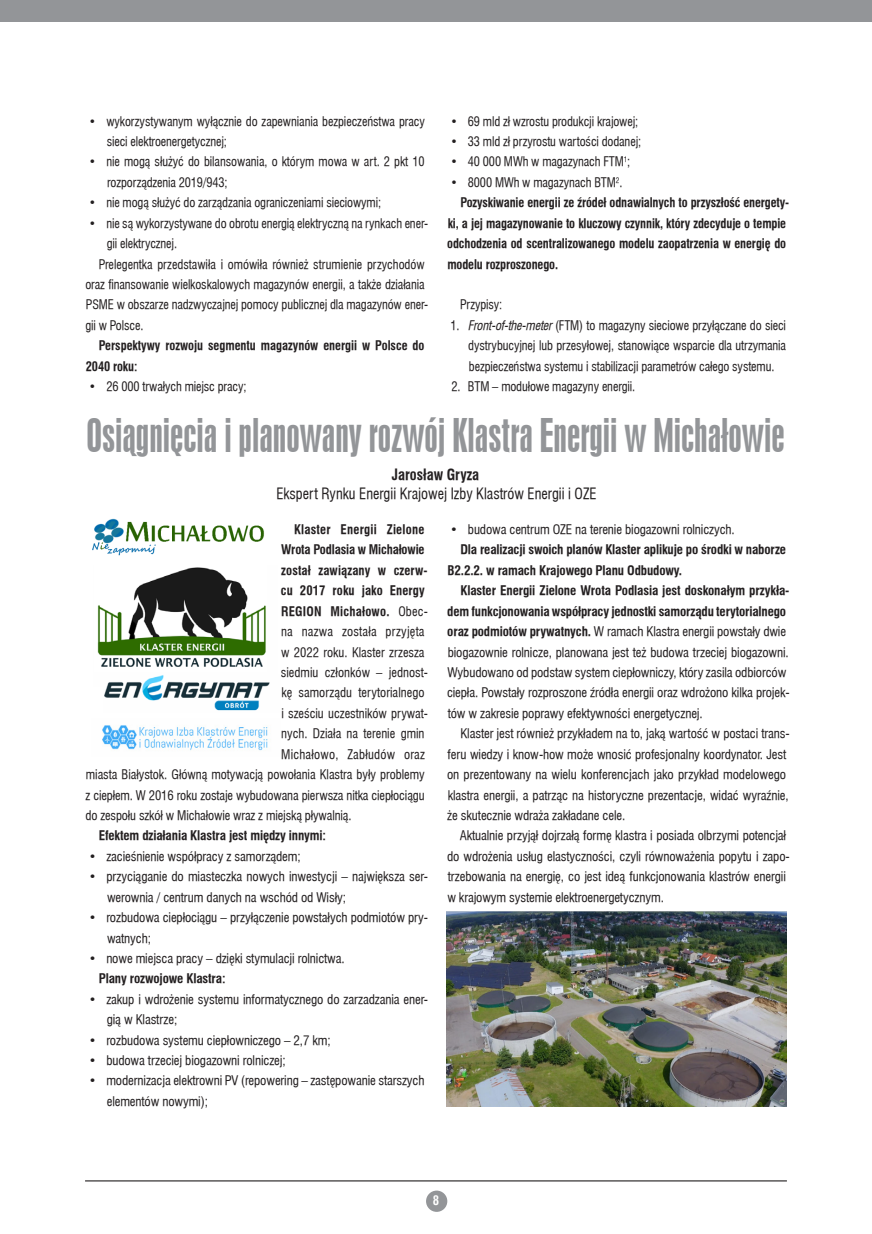
<style>
.page{position:relative;width:872px;height:1234px;background:#fff}
.page>*{position:absolute;margin:0;border:0;box-sizing:border-box;transform-origin:0 0}
.tytul_1{font:43.5px "Swiss 924 AT";color:#939598;scale:.96 1}
.tytul_1-2{font:15px "Swiss 721 Cn AT";color:#231f20;scale:.96 1}
.tytul_1-3{font:15px "Swiss 721 Cn AT Bold";color:#231f20;scale:.96 1}
.podstawowy{font:12.75px/20.4px "Swiss 721 Cn AT";letter-spacing:-.01em;color:#231f20}
.podstawowy-2{font:12.75px/20.4px "Swiss 721 Cn AT Bold";letter-spacing:-.01em;color:#231f20}
.podstawowy-3{font:12.75px "Swiss 721 Cn AT";letter-spacing:.015em;color:#231f20}
.podstawowy-4{font:12.75px "Swiss 721 Cn AT Bold";letter-spacing:.01em;color:#231f20}
.podstawowy-5{font:12.75px "Swiss 721 Cn AT Bold";letter-spacing:.02em;color:#231f20}
.podstawowy-6{font:12.75px "Swiss 721 Cn AT Bold";letter-spacing:.015em;color:#231f20}
.t1{font:12.75px "Swiss 721 Cn AT Bold";color:#fff}
.s1{font-family:"Swiss 721 Cn AT Italic"}
.s2{font-family:"Swiss 721 Cn AT"}
.s3{font-family:"Swiss 721 Cn AT Bold"}
</style>
<div class="page">
<div style="left:0;top:0;width:872px;height:21px;background:#939598"></div>
<div style="left:426px;top:1190px;width:21px;height:21px;background:#939598;border-radius:50%"></div>
<hr style="left:85px;top:1179px;width:702px;height:2px;background:#231f20">
<img style="left:92px;top:518px;width:172px;height:38px">
<img style="left:97px;top:567px;width:169px;height:100px">
<img style="left:102px;top:725px;width:166px;height:26px">
<img style="left:104px;top:675px;width:166px;height:36px">
<img style="left:446px;top:911px;width:341px;height:195px">
<p class="podstawowy" style="left:450px;top:111px;width:189px">• 69 mld zł wzrostu produkcji krajowej;</p>
<p class="podstawowy" style="left:450px;top:131px;width:192px">• 33 mld zł przyrostu wartości dodanej;</p>
<p class="podstawowy" style="left:450px;top:151px;width:181px">• 40 000 MWh w magazynach FTM<sup>1</sup>;</p>
<p class="podstawowy" style="left:450px;top:172px;width:173px">• 8000 MWh w magazynach BTM<sup>2</sup>.</p>
<p class="podstawowy-2" style="left:447px;top:192px;width:343px;text-indent:13px">Pozyskiwanie energii ze źródeł odnawialnych to przyszłość energety&shy;ki, a jej magazynowanie to kluczowy czynnik, który zdecyduje o tempie odchodzenia od scentralizowanego modelu zaopatrzenia w energię do modelu rozproszonego.</p>
<p class="podstawowy" style="left:460px;top:294px;width:44px">Przypisy:</p>
<p class="podstawowy" style="left:468px;top:315px;width:319px;text-align:justify;text-indent:-18px">1. <span class="s1">Front-of-the-meter</span> (FTM) to magazyny sieciowe przyłączane do sieci dystrybucyjnej lub przesyłowej, stanowiące wsparcie dla utrzymania bezpieczeństwa systemu i stabilizacji parametrów całego systemu.</p>
<p class="podstawowy" style="left:451px;top:376px;width:185px">2. BTM – modułowe magazyny energii.</p>
<p class="tytul_1" style="left:86px;top:410px;width:729px">Osiągnięcia i planowany rozwój Klastra Energii w Michałowie</p>
<p class="tytul_1-3" style="left:392px;top:465px;width:93px">Jarosław Gryza</p>
<p class="tytul_1-2" style="left:276px;top:485px;width:335px">Ekspert Rynku Energii Krajowej Izby Klastrów Energii i OZE</p>
<p class="podstawowy" style="left:107px;top:111px;width:320px;text-indent:-18px">• wykorzystywanym wyłącznie do zapewniania bezpieczeństwa pracy sieci elektroenergetycznej;</p>
<p class="podstawowy" style="left:107px;top:151px;width:319px;text-indent:-18px">• nie mogą służyć do bilansowania, o którym mowa w art. 2 pkt 10 rozporządzenia 2019/943;</p>
<p class="podstawowy" style="left:89px;top:192px;width:294px">• nie mogą służyć do zarządzania ograniczeniami sieciowymi;</p>
<p class="podstawowy" style="left:107px;top:213px;width:323px;text-indent:-18px">• nie są wykorzystywane do obrotu energią elektryczną na rynkach ener&shy;gii elektrycznej.</p>
<p class="podstawowy" style="left:85px;top:254px;width:344px;text-indent:13px">Prelegentka przedstawiła i omówiła również strumienie przychodów oraz finansowanie wielkoskalowych magazynów energii, a także działania PSME w obszarze nadzwyczajnej pomocy publicznej dla magazynów ener&shy;gii w Polsce.</p>
<p class="podstawowy-2" style="left:86px;top:335px;width:340px;text-indent:13px">Perspektywy rozwoju segmentu magazynów energii w Polsce do<br>2040 roku:</p>
<p class="podstawowy" style="left:89px;top:376px;width:159px">• 26 000 trwałych miejsc pracy;</p>
<p class="podstawowy-5" style="left:294px;top:521px;width:132px">Klaster Energii Zielone</p>
<p class="podstawowy-2" style="left:281px;top:539px;width:145px">Wrota Podlasia w Michałowie</p>
<p class="podstawowy-4" style="left:281px;top:562px;width:148px">został zawiązany w czerw-</p>
<p class="podstawowy-4" style="left:281px;top:583px;width:145px">cu 2017 roku jako Energy</p>
<p class="podstawowy-6" style="left:281px;top:603px;width:148px">REGION Michałowo. <span class="s2">Obec-</span></p>
<p class="podstawowy-3" style="left:281px;top:624px;width:145px">na nazwa została przyjęta</p>
<p class="podstawowy" style="left:281px;top:641px;width:145px">w 2022 roku. Klaster zrzesza</p>
<p class="podstawowy" style="left:281px;top:662px;width:149px">siedmiu członków – jednost-</p>
<p class="podstawowy" style="left:281px;top:682px;width:145px">kę samorządu terytorialnego</p>
<p class="podstawowy" style="left:281px;top:703px;width:148px">i sześciu uczestników prywat-</p>
<p class="podstawowy" style="left:281px;top:723px;width:145px">nych. Działa na terenie gmin</p>
<p class="podstawowy-3" style="left:281px;top:746px;width:145px">Michałowo, Zabłudów oraz</p>
<p class="podstawowy" style="left:86px;top:764px;width:340px">miasta Białystok. Główną motywacją powołania Klastra były problemy</p>
<p class="podstawowy" style="left:86px;top:784px;width:340px">z ciepłem. W 2016 roku zostaje wybudowana pierwsza nitka ciepłociągu</p>
<p class="podstawowy" style="left:85px;top:805px;width:268px">do zespołu szkół w Michałowie wraz z miejską pływalnią.</p>
<p class="podstawowy-2" style="left:99px;top:825px;width:229px">Efektem działania Klastra jest między innymi:</p>
<p class="podstawowy" style="left:89px;top:845px;width:213px">• zacieśnienie współpracy z samorządem;</p>
<p class="podstawowy" style="left:107px;top:866px;width:323px;text-indent:-18px">• przyciąganie do miasteczka nowych inwestycji – największa ser&shy;werownia / centrum danych na wschód od Wisły;</p>
<p class="podstawowy" style="left:107px;top:907px;width:323px;text-indent:-18px">• rozbudowa ciepłociągu – przyłączenie powstałych podmiotów pry&shy;watnych;</p>
<p class="podstawowy" style="left:89px;top:947px;width:257px">• nowe miejsca pracy – dzięki stymulacji rolnictwa.</p>
<p class="podstawowy-2" style="left:99px;top:968px;width:128px">Plany rozwojowe Klastra:</p>
<p class="podstawowy" style="left:107px;top:988px;width:323px;text-indent:-18px">• zakup i wdrożenie systemu informatycznego do zarzadzania ener&shy;gią w Klastrze;</p>
<p class="podstawowy" style="left:89px;top:1029px;width:243px">• rozbudowa systemu ciepłowniczego – 2,7 km;</p>
<p class="podstawowy" style="left:89px;top:1049px;width:198px">• budowa trzeciej biogazowni rolniczej;</p>
<p class="podstawowy" style="left:107px;top:1070px;width:319px;text-indent:-18px">• modernizacja elektrowni PV (repowering – zastępowanie starszych elementów nowymi);</p>
<p class="podstawowy" style="left:450px;top:519px;width:286px">• budowa centrum OZE na terenie biogazowni rolniczych.</p>
<p class="podstawowy-2" style="left:447px;top:539px;width:340px;text-indent:13px">Dla realizacji swoich planów Klaster aplikuje po środki w naborze<br>B2.2.2. w ramach Krajowego Planu Odbudowy.</p>
<p class="podstawowy" style="left:447px;top:580px;width:344px;text-indent:13px"><span class="s3">Klaster Energii Zielone Wrota Podlasia jest doskonałym przykła&shy;dem funkcjonowania współpracy jednostki samorządu terytorialnego oraz podmiotów prywatnych.</span> W ramach Klastra energii powstały dwie biogazownie rolnicze, planowana jest też budowa trzeciej biogazowni.<br>Wybudowano od podstaw system ciepłowniczy, który zasila odbiorców ciepła. Powstały rozproszone źródła energii oraz wdrożono kilka projek&shy;tów w zakresie poprawy efektywności energetycznej.</p>
<p class="podstawowy" style="left:447px;top:723px;width:344px;text-indent:13px">Klaster jest również przykładem na to, jaką wartość w postaci trans&shy;feru wiedzy i know-how może wnosić profesjonalny koordynator. Jest on prezentowany na wielu konferencjach jako przykład modelowego klastra energii, a patrząc na historyczne prezentacje, widać wyraźnie, że skutecznie wdraża zakładane cele.</p>
<p class="podstawowy" style="left:447px;top:825px;width:344px;text-indent:13px">Aktualnie przyjął dojrzałą formę klastra i posiada olbrzymi potencjał do wdrożenia usług elastyczności, czyli równoważenia popytu i zapo&shy;trzebowania na energię, co jest ideą funkcjonowania klastrów energii w krajowym systemie elektroenergetycznym.</p>
<p class="t1" style="left:433px;top:1192px;width:8px">8</p>
</div>
